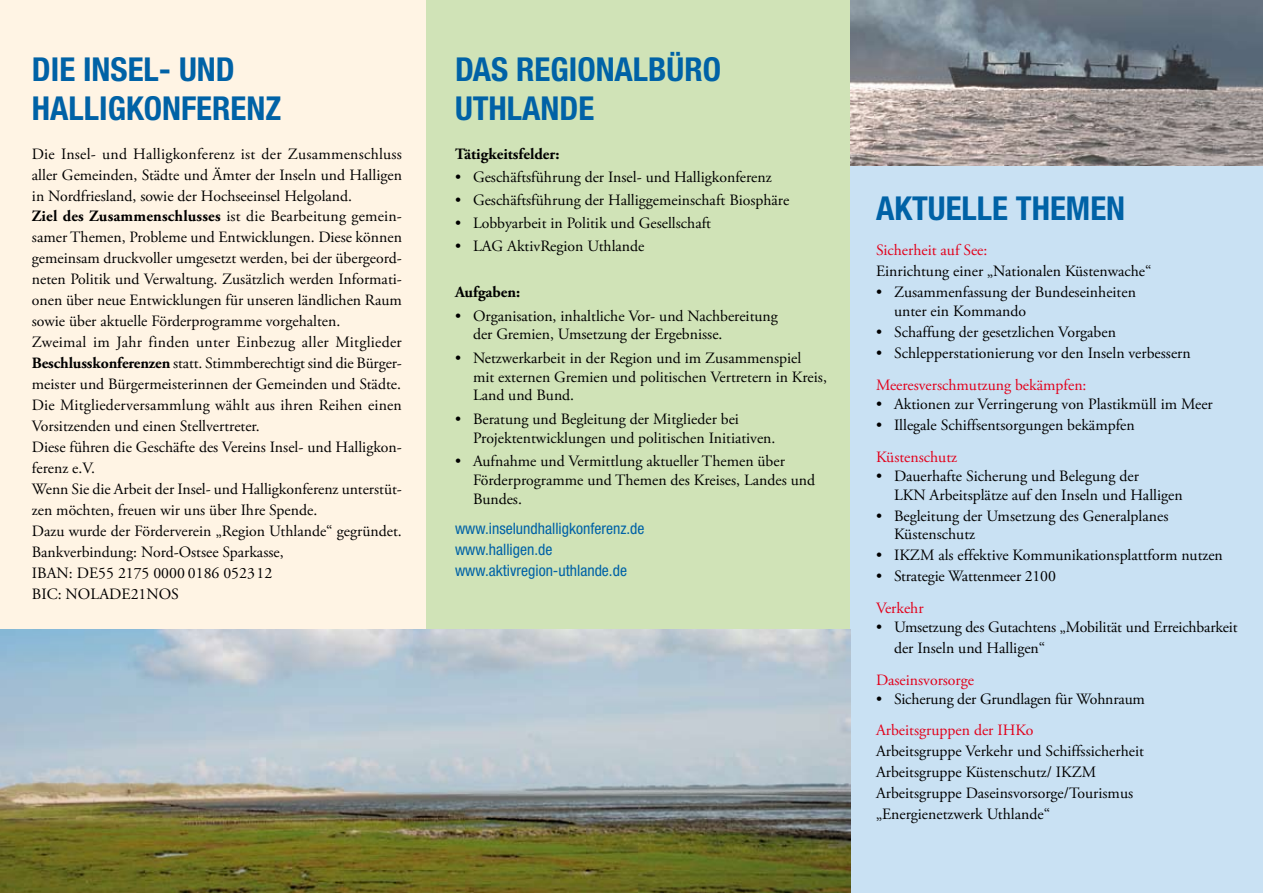
<style>
.page{position:relative;width:1263px;height:893px;background:#fff}
.page>*{position:absolute;margin:0;border:0;box-sizing:border-box;transform-origin:0 0}
.t1{font:700 condensed 33px/39.6px "Helvetica Neue";color:#0062a6}
.t2{font:15.75px/21px "Adobe Garamond Pro";color:#000}
.t3{font:15.75px "Adobe Garamond Pro";color:#e2001a}
.t4{font:condensed 15.75px/21px "Helvetica Neue";color:#0062a6}
.t5{font:700 15.75px "Adobe Garamond Pro";color:#000}
.s1{font-weight:700}
</style>
<div class="page">
<div style="left:425px;top:0;width:434px;height:893px;background:#d0e3b7"></div>
<div style="left:0;top:0;width:425px;height:893px;background:#fff4e4"></div>
<div style="left:850px;top:0;width:413px;height:893px;background:#c9e1f3"></div>
<img style="left:0;top:629px;width:850px;height:264px">
<img style="left:850px;top:0;width:413px;height:166px">
<h1 class="t1" style="left:32px;top:49px;width:251px">DIE INSEL- UND<br>HALLIGKONFERENZ</h1>
<p class="t2" style="left:32px;top:144px;width:372px">Die Insel- und Halligkonferenz ist der Zusammenschluss aller Gemeinden, Städte und Ämter der Inseln und Halligen in Nordfriesland, sowie der Hochseeinsel Helgoland.<br><span class="s1">Ziel des Zusammenschlusses</span> ist die Bearbeitung gemein&shy;samer Themen, Probleme und Entwicklungen. Diese können gemeinsam druckvoller umgesetzt werden, bei der übergeord&shy;neten Politik und Verwaltung. Zusätzlich werden Informati&shy;onen über neue Entwicklungen für unseren ländlichen Raum sowie über aktuelle Förderprogramme vorgehalten.<br>Zweimal im Jahr finden unter Einbezug aller Mitglieder <span class="s1">Beschlusskonferenzen</span> statt. Stimmberechtigt sind die Bürger&shy;meister und Bürgermeisterinnen der Gemeinden und Städte.<br>Die Mitgliederversammlung wählt aus ihren Reihen einen Vorsitzenden und einen Stellvertreter.<br>Diese führen die Geschäfte des Vereins Insel- und Halligkon&shy;ferenz e.V.<br>Wenn Sie die Arbeit der Insel- und Halligkonferenz unterstüt&shy;zen möchten, freuen wir uns über Ihre Spende.<br>Dazu wurde der Förderverein „Region Uthlande“ gegründet.<br>Bankverbindung: Nord-Ostsee Sparkasse,<br>IBAN: DE55 2175 0000 0186 052312<br>BIC: NOLADE21NOS</p>
<h1 class="t1" style="left:455px;top:49px;width:268px">DAS REGIONALBÜRO<br>UTHLANDE</h1>
<p class="t5" style="left:455px;top:144px;width:106px">Tätigkeitsfelder:</p>
<p class="t2" style="left:455px;top:167px;width:318px">• Geschäftsführung der Insel- und Halligkonferenz</p>
<p class="t2" style="left:455px;top:190px;width:336px">• Geschäftsführung der Halliggemeinschaft Biosphäre</p>
<p class="t2" style="left:455px;top:213px;width:258px">• Lobbyarbeit in Politik und Gesellschaft</p>
<p class="t2" style="left:455px;top:236px;width:191px">• LAG AktivRegion Uthlande</p>
<p class="t5" style="left:455px;top:283px;width:67px">Aufgaben:</p>
<p class="t2" style="left:473px;top:307px;width:306px;line-height:18.9px;text-indent:-18px">• Organisation, inhaltliche Vor- und Nachbereitung der Gremien, Umsetzung der Ergebnisse.</p>
<p class="t2" style="left:473px;top:349px;width:355px;line-height:18.9px;text-indent:-18px">• Netzwerkarbeit in der Region und im Zusammenspiel<br>mit externen Gremien und politischen Vertretern in Kreis,<br>Land und Bund.</p>
<p class="t2" style="left:473px;top:410px;width:304px;line-height:18.9px;text-indent:-18px">• Beratung und Begleitung der Mitglieder bei<br>Projektentwicklungen und politischen Initiativen.</p>
<p class="t2" style="left:473px;top:452px;width:344px;line-height:19.2px;text-indent:-18px">• Aufnahme und Vermittlung aktueller Themen über<br>Förderprogramme und Themen des Kreises, Landes und<br>Bundes.</p>
<p class="t4" style="left:455px;top:517px;width:191px">www.inselundhalligkonferenz.de www.halligen.de www.aktivregion-uthlande.de</p>
<h1 class="t1" style="left:876px;top:188px;width:251px">AKTUELLE THEMEN</h1>
<p class="t3" style="left:876px;top:241px;width:113px">Sicherheit auf See:</p>
<p class="t2" style="left:876px;top:262px;width:277px">Einrichtung einer „Nationalen Küstenwache“</p>
<p class="t2" style="left:894px;top:284px;width:243px;line-height:18.9px;text-indent:-18px">• Zusammenfassung der Bundeseinheiten unter ein Kommando</p>
<p class="t2" style="left:876px;top:322px;width:241px">• Schaffung der gesetzlichen Vorgaben</p>
<p class="t2" style="left:876px;top:343px;width:316px">• Schlepperstationierung vor den Inseln verbessern</p>
<p class="t3" style="left:876px;top:376px;width:212px">Meeresverschmutzung bekämpfen:</p>
<p class="t2" style="left:876px;top:394px;width:338px">• Aktionen zur Verringerung von Plastikmüll im Meer</p>
<p class="t2" style="left:876px;top:415px;width:260px">• Illegale Schiffsentsorgungen bekämpfen</p>
<p class="t3" style="left:876px;top:447px;width:83px">Küstenschutz</p>
<p class="t2" style="left:894px;top:467px;width:290px;line-height:18.9px;text-indent:-18px">• Dauerhafte Sicherung und Belegung der<br>LKN Arbeitsplätze auf den Inseln und Halligen</p>
<p class="t2" style="left:894px;top:507px;width:276px;line-height:18.9px;text-indent:-18px">• Begleitung der Umsetzung des Generalplanes<br>Küstenschutz</p>
<p class="t2" style="left:876px;top:545px;width:348px">• IKZM als effektive Kommunikationsplattform nutzen</p>
<p class="t2" style="left:876px;top:567px;width:181px">• Strategie Wattenmeer 2100</p>
<p class="t3" style="left:876px;top:599px;width:49px">Verkehr</p>
<p class="t2" style="left:894px;top:617px;width:345px;text-indent:-18px">• Umsetzung des Gutachtens „Mobilität und Erreichbarkeit der Inseln und Halligen“</p>
<p class="t3" style="left:876px;top:670px;width:100px">Daseinsvorsorge</p>
<p class="t2" style="left:876px;top:689px;width:270px">• Sicherung der Grundlagen für Wohnraum</p>
<p class="t3" style="left:876px;top:721px;width:159px">Arbeitsgruppen der IHKo</p>
<p class="t2" style="left:876px;top:741px;width:269px">Arbeitsgruppe Verkehr und Schiffssicherheit Arbeitsgruppe Küstenschutz/ IKZM Arbeitsgruppe Daseinsvorsorge/Tourismus „Energienetzwerk Uthlande“</p>
</div>
